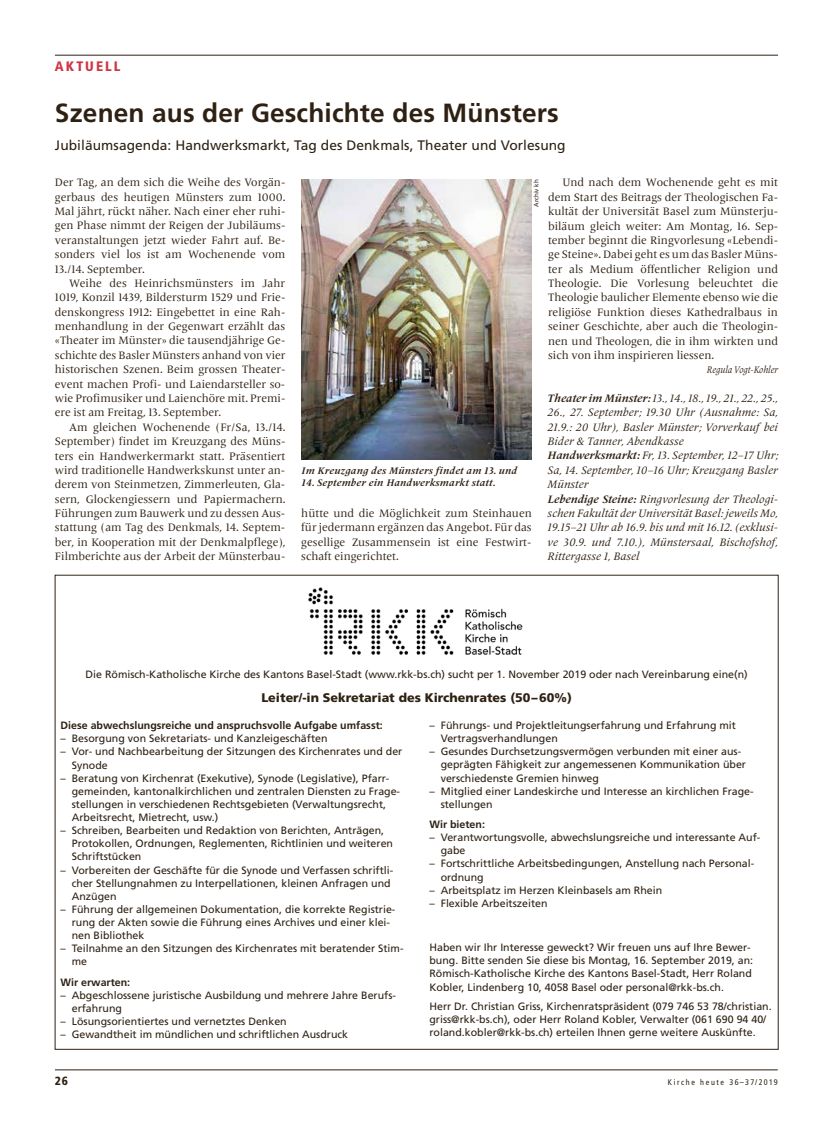
<style>
.page{position:relative;width:833px;height:1134px;background:#fff}
.page>*{position:absolute;margin:0;border:0;box-sizing:border-box;transform-origin:0 0}
.t1{font:700 26.25px "Frutiger";letter-spacing:.005em;color:#2e2113}
.t2{font:13.75px "Frutiger";letter-spacing:.005em;color:#2e2113}
.t3{font:900 condensed 13.75px "Frutiger";letter-spacing:.15em;color:#cf3544}
.t4{font:900 12.5px "Frutiger";color:#2e2113}
.t5{font:900 condensed 11.88px "Frutiger";color:#2e2113}
.t6{font:11.25px/14.4px "Frutiger Serif LT Pro";color:#2e2113;text-align:justify}
.t7{font:italic 11.25px/14.4px "Frutiger Serif LT Pro";color:#2e2113}
.t8{font:10.62px/13.1px "Frutiger";color:#2e2113}
.t9{font:700 10.62px "Frutiger";color:#2e2113}
.t10{font:italic 700 10px "Frutiger Serif LT Pro";letter-spacing:.025em;color:#2e2113}
.t11{font:italic 10px "Frutiger Serif LT Pro";color:#2e2113;scale:.85 1}
.t12{font:condensed 8.12px "Frutiger";letter-spacing:.2em;color:#2e2113}
.t13{font:6.25px "Frutiger";color:#2e2113}
.s1{font-weight:700}
</style>
<div class="page">
<hr style="left:55px;top:1070px;width:722px;height:1px;background:#2e2113">
<hr style="left:55px;top:55px;width:723px;height:1px;background:#2e2113">
<img style="left:302px;top:179px;width:229px;height:280px">
<img style="left:308px;top:587px;width:215px;height:68px">
<p class="t3" style="left:55px;top:58px;width:67px">AKTUELL</p>
<h1 class="t1" style="left:55px;top:97px;width:505px">Szenen aus der Geschichte des Münsters</h1>
<p class="t2" style="left:55px;top:137px;width:512px">Jubiläumsagenda: Handwerksmarkt, Tag des Denkmals, Theater und Vorlesung</p>
<p class="t6" style="left:55px;top:175px;width:232px">Der Tag, an dem sich die Weihe des Vorgän&shy;gerbaus des heutigen Münsters zum 1000.<br>Mal jährt, rückt näher. Nach einer eher ruhi&shy;gen Phase nimmt der Reigen der Jubiläums&shy;veranstaltungen jetzt wieder Fahrt auf. Be&shy;sonders viel los ist am Wochenende vom 13./14. September.</p>
<p class="t6" style="left:55px;top:276px;width:232px;text-align:left;text-indent:14px">Weihe des Heinrichsmünsters im Jahr 1019, Konzil 1439, Bildersturm 1529 und Frie&shy;denskongress 1912: Eingebettet in eine Rah&shy;menhandlung in der Gegenwart erzählt das «Theater im Münster» die tausendjährige Ge&shy;schichte des Basler Münsters anhand von vier historischen Szenen. Beim grossen Theater&shy;event machen Profi- und Laiendarsteller so&shy;wie Profimusiker und Laienchöre mit. Premi&shy;ere ist am Freitag, 13. September.</p>
<p class="t6" style="left:55px;top:420px;width:232px;text-indent:14px">Am gleichen Wochenende (Fr/Sa, 13./14.<br>September) findet im Kreuzgang des Müns&shy;ters ein Handwerkermarkt statt. Präsentiert wird traditionelle Handwerkskunst unter an&shy;derem von Steinmetzen, Zimmerleuten, Gla&shy;sern, Glockengiessern und Papiermachern.<br>Führungen zum Bauwerk und zu dessen Aus&shy;stattung (am Tag des Denkmals, 14. Septem&shy;ber, in Kooperation mit der Denkmalpflege), Filmberichte aus der Arbeit der Münsterbau-</p>
<p class="t6" style="left:548px;top:176px;width:231px;text-indent:14px">Und nach dem Wochenende geht es mit dem Start des Beitrags der Theologischen Fa&shy;kultät der Universität Basel zum Münsterju&shy;biläum gleich weiter: Am Montag, 16. Sep&shy;tember beginnt die Ringvorlesung «Lebendi&shy;ge Steine». Dabei geht es um das Basler Müns&shy;ter als Medium öffentlicher Religion und Theologie. Die Vorlesung beleuchtet die Theologie baulicher Elemente ebenso wie die religiöse Funktion dieses Kathedralbaus in seiner Geschichte, aber auch die Theologin&shy;nen und Theologen, die in ihm wirkten und sich von ihm inspirieren liessen.</p>
<p class="t11" style="left:707px;top:364px;width:85px">Regula Vogt-Kohler</p>
<p class="t7" style="left:547px;top:391px;width:232px"><span class="s1">Theater im Münster:</span> 13., 14., 18., 19., 21., 22., 25., 26., 27. September; 19.30 Uhr (Ausnahme: Sa, 21.9.: 20 Uhr), Basler Münster; Vorverkauf bei Bider &amp; Tanner, Abendkasse <span class="s1">Handwerksmarkt:</span> Fr, 13. September, 12–17 Uhr; Sa, 14. September, 10–16 Uhr; Kreuzgang Basler Münster<br><span class="s1">Lebendige Steine:</span> Ringvorlesung der Theologi&shy;schen Fakultät der Universität Basel: jeweils Mo, 19.15–21 Uhr ab 16.9. bis und mit 16.12. (exklusi&shy;ve 30.9. und 7.10.), Münstersaal, Bischofshof, Rittergasse 1, Basel</p>
<p class="t13" style="left:532px;top:207px;width:29px;rotate:-90deg">Archiv kh</p>
<p class="t10" style="left:302px;top:464px;width:217px">Im Kreuzgang des Münsters findet am 13. und</p>
<p class="t10" style="left:302px;top:477px;width:195px">14. September ein Handwerksmarkt statt.</p>
<p class="t6" style="left:301px;top:506px;width:232px">hütte und die Möglichkeit zum Steinhauen für jedermann ergänzen das Angebot. Für das gesellige Zusammensein ist eine Festwirt&shy;schaft eingerichtet.</p>
<p class="t8" style="left:85px;top:668px;width:664px">Die Römisch-Katholische Kirche des Kantons Basel-Stadt (www.rkk-bs.ch) sucht per 1. November 2019 oder nach Vereinbarung eine(n)</p>
<p class="t4" style="left:261px;top:690px;width:312px">Leiter/-in Sekretariat des Kirchenrates (50–60%)</p>
<p class="t9" style="left:61px;top:719px;width:324px">Diese abwechslungsreiche und anspruchsvolle Aufgabe umfasst:</p>
<p class="t8" style="left:61px;top:732px;width:268px">– Besorgung von Sekretariats- und Kanzleigeschäften</p>
<p class="t8" style="left:72px;top:745px;width:332px;text-indent:-11px">– Vor- und Nachbearbeitung der Sitzungen des Kirchenrates und der<br>Synode</p>
<p class="t8" style="left:72px;top:771px;width:330px;text-indent:-11px">– Beratung von Kirchenrat (Exekutive), Synode (Legislative), Pfarr&shy;gemeinden, kantonalkirchlichen und zentralen Diensten zu Frage&shy;stellungen in verschiedenen Rechtsgebieten (Verwaltungsrecht, Arbeitsrecht, Mietrecht, usw.)</p>
<p class="t8" style="left:72px;top:824px;width:323px;text-indent:-11px">– Schreiben, Bearbeiten und Redaktion von Berichten, Anträgen,<br>Protokollen, Ordnungen, Reglementen, Richtlinien und weiteren<br>Schriftstücken</p>
<p class="t8" style="left:72px;top:863px;width:323px;text-indent:-11px">– Vorbereiten der Geschäfte für die Synode und Verfassen schriftli&shy;cher Stellungnahmen zu Interpellationen, kleinen Anfragen und<br>Anzügen</p>
<p class="t8" style="left:72px;top:903px;width:325px;text-indent:-11px">– Führung der allgemeinen Dokumentation, die korrekte Registrie&shy;rung der Akten sowie die Führung eines Archives und einer klei&shy;nen Bibliothek</p>
<p class="t8" style="left:72px;top:942px;width:333px;text-indent:-11px">– Teilnahme an den Sitzungen des Kirchenrates mit beratender Stim&shy;me</p>
<p class="t9" style="left:61px;top:976px;width:71px">Wir erwarten:</p>
<p class="t8" style="left:72px;top:988px;width:326px;text-indent:-11px">– Abgeschlossene juristische Ausbildung und mehrere Jahre Berufs&shy;erfahrung</p>
<p class="t8" style="left:61px;top:1015px;width:228px">– Lösungsorientiertes und vernetztes Denken</p>
<p class="t8" style="left:61px;top:1028px;width:289px">– Gewandtheit im mündlichen und schriftlichen Ausdruck</p>
<p class="t8" style="left:441px;top:719px;width:297px;text-indent:-11px">– Führungs- und Projektleitungserfahrung und Erfahrung mit<br>Vertragsverhandlungen</p>
<p class="t8" style="left:441px;top:745px;width:307px;text-indent:-11px">– Gesundes Durchsetzungsvermögen verbunden mit einer aus&shy;geprägten Fähigkeit zur angemessenen Kommunikation über verschiedenste Gremien hinweg</p>
<p class="t8" style="left:441px;top:784px;width:314px;text-indent:-11px">– Mitglied einer Landeskirche und Interesse an kirchlichen Frage&shy;stellungen</p>
<p class="t9" style="left:429px;top:818px;width:57px">Wir bieten:</p>
<p class="t8" style="left:441px;top:831px;width:320px;text-indent:-11px">– Verantwortungsvolle, abwechslungsreiche und interessante Auf&shy;gabe</p>
<p class="t8" style="left:441px;top:857px;width:314px;text-indent:-11px">– Fortschrittliche Arbeitsbedingungen, Anstellung nach Personal&shy;ordnung</p>
<p class="t8" style="left:429px;top:883px;width:234px">– Arbeitsplatz im Herzen Kleinbasels am Rhein</p>
<p class="t8" style="left:429px;top:896px;width:120px">– Flexible Arbeitszeiten</p>
<p class="t8" style="left:429px;top:941px;width:325px">Haben wir Ihr Interesse geweckt? Wir freuen uns auf Ihre Bewer&shy;bung. Bitte senden Sie diese bis Montag, 16. September 2019, an:<br>Römisch-Katholische Kirche des Kantons Basel-Stadt, Herr Roland Kobler, Lindenberg 10, 4058 Basel oder personal@rkk-bs.ch.</p>
<p class="t8" style="left:429px;top:1000px;width:344px">Herr Dr. Christian Griss, Kirchenratspräsident (079 746 53 78/christian. griss@rkk-bs.ch), oder Herr Roland Kobler, Verwalter (061 690 94 40/ roland.kobler@rkk-bs.ch) erteilen Ihnen gerne weitere Auskünfte.</p>
<p class="t5" style="left:55px;top:1074px;width:15px">26</p>
<p class="t12" style="left:668px;top:1077px;width:111px">Kirche heute 36–37/2019</p>
</div>
